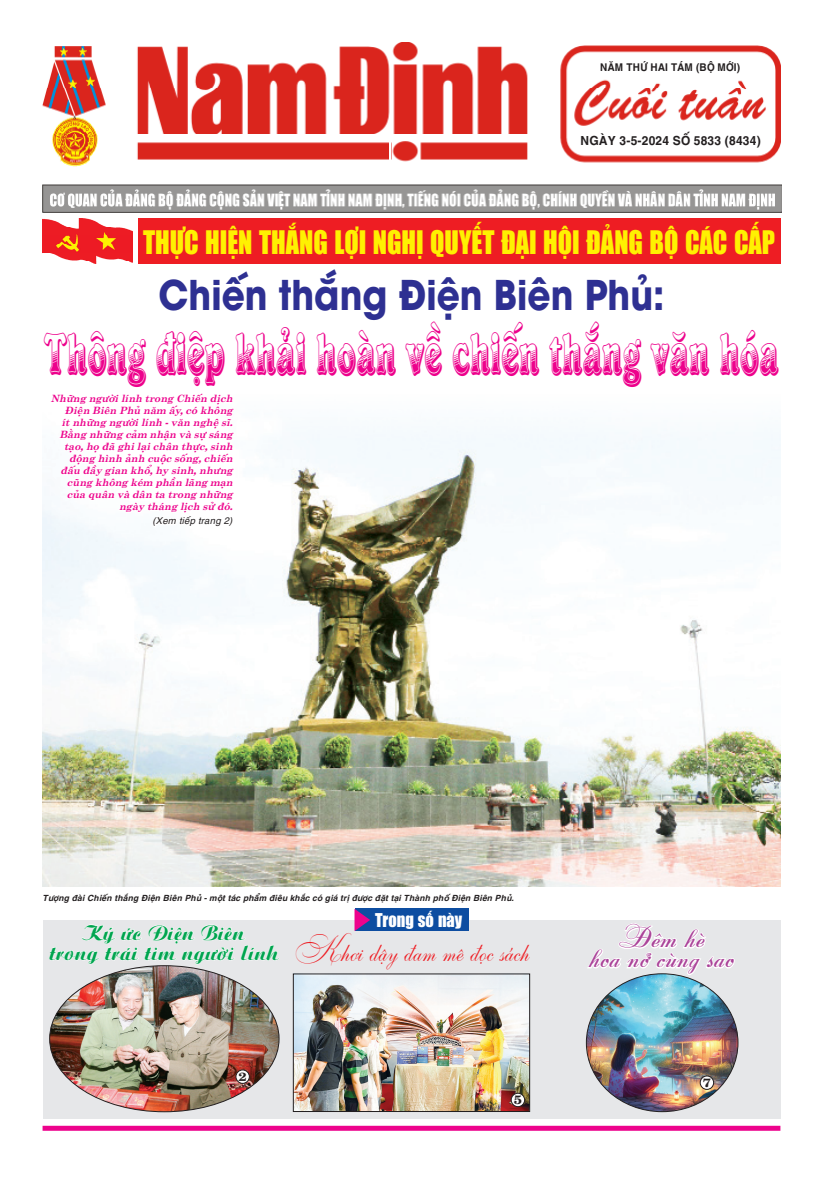
<style>
.page{position:relative;width:823px;height:1177px;background:#fff}
.page>*{position:absolute;margin:0;border:0;box-sizing:border-box;transform-origin:0 0}
.tit_tin{font:63.5px "UTM Cabaret";color:#ed028c;scale:.64 1}
.tit_tin-2{font:700 40.7px "UTM Avo";color:#2e3092;scale:.88 1}
.Tit_khong_chan_1{font:30px "UTM Impact";color:#fff101;scale:.88 1}
.tit_tin-3{font:30px "UTM Zirkon";color:#aa4399;scale:1.25 1}
.tit_tin-4{font:27px "UTM Beautiful Caps";color:#ee1d23;scale:.84 1}
.tit_tin-5{font:18.4px "UTM Aristote";color:#00a54f;scale:.92 1}
.tit_tin-6{font:17.6px "UTM Impact";color:#fff;scale:.93 1}
.tac_gia{font:700 12.5px "UTM Helve";color:#231f20;scale:.96 1}
.tit_co_chan_to{font:700 12px "UTM Centur";color:#231f20;scale:1.2 1}
.tac_gia-2{font:700 10.7px "UTM Helve";color:#231f20;scale:.94 1}
.sapo{font:italic 700 10px/12px "UTM Centur";color:#ed028c;text-align:right}
.tiep_theo{font:italic 9.5px "UTM Helve";color:#231f20}
.chu_thich_anh{font:italic 700 8.5px "UTM Helve";color:#231f20}
</style>
<div class="page">
<img style="left:43px;top:43px;width:737px;height:124px">
<img style="left:42px;top:184px;width:738px;height:29px">
<div style="left:43px;top:1125px;width:737px;height:5px;background:#ed028c"></div>
<div style="left:43px;top:919px;width:737px;height:199px;background:#e6e7e9"></div>
<hr style="left:389px;top:141px;width:2px;height:22px;background:#fff">
<div style="left:354px;top:908px;width:114px;height:23px;background:#0d4da1"></div>
<svg style="left:354px;top:908px;width:16px;height:23px"></svg>
<img style="left:43px;top:218px;width:89px;height:46px">
<div style="left:138px;top:218px;width:642px;height:46px;background:#ee1d23"></div>
<img style="left:43px;top:430px;width:737px;height:456px">
<svg style="left:49px;top:430px;width:188px;height:112px"></svg>
<img style="left:50px;top:965px;width:229px;height:146px">
<img style="left:295px;top:975px;width:232px;height:134px">
<img style="left:586px;top:977px;width:151px;height:134px">
<svg style="left:587px;top:923px;width:148px;height:54px"></svg>
<div style="left:236px;top:1069px;width:13px;height:14px;background:#fff;border-radius:50%"></div>
<div style="left:235px;top:1069px;width:14px;height:14px;border:1px solid #231f20;border-radius:50%"></div>
<svg style="left:49px;top:924px;width:230px;height:40px"></svg>
<div style="left:511px;top:1093px;width:13px;height:13px;background:#fff;border-radius:50%"></div>
<div style="left:510px;top:1092px;width:14px;height:14px;border:1px solid #231f20;border-radius:50%"></div>
<div style="left:699px;top:1075px;width:14px;height:14px;background:#fff;border-radius:50%"></div>
<div style="left:699px;top:1075px;width:14px;height:14px;border:1px solid #231f20;border-radius:50%"></div>
<p class="tac_gia-2" style="left:600px;top:58px;width:150px">NĂM THỨ HAI TÁM (BỘ MỚI)</p>
<p class="tac_gia" style="left:580px;top:130px;width:189px">NGÀY 3-5-2024 SỐ 5833 (8434)</p>
<p class="Tit_khong_chan_1" style="left:143px;top:221px;width:719px">THỰC HIỆN THẮNG LỢI NGHỊ QUYẾT ĐẠI HỘI ĐẢNG BỘ CÁC CẤP</p>
<p class="tit_tin-2" style="left:158px;top:261px;width:576px">Chiến thắng Điện Biên Phủ:</p>
<p class="tit_tin" style="left:44px;top:306px;width:1148px">Thông điệp khải hoàn về chiến thắng văn hóa</p>
<p class="sapo" style="left:51px;top:391px;width:183px">Những người lính trong Chiến dịch<br>Điện Biên Phủ năm ấy, có không<br>ít những người lính - văn nghệ sĩ.<br>Bằng những cảm nhận và sự sáng tạo, họ đã ghi lại chân thực, sinh động hình ảnh cuộc sống, chiến đấu đầy gian khổ, hy sinh, nhưng cũng không kém phần lãng mạn của quân và dân ta trong những ngày tháng lịch sử đó.</p>
<p class="tiep_theo" style="left:152px;top:513px;width:82px">(Xem tiếp trang 2)</p>
<p class="chu_thich_anh" style="left:43px;top:891px;width:472px">Tượng đài Chiến thắng Điện Biên Phủ - một tác phẩm điêu khắc có giá trị được đặt tại Thành phố Điện Biên Phủ.</p>
<p class="tit_tin-5" style="left:84px;top:917px;width:177px">Ký ức Điện Biên</p>
<p class="tit_tin-5" style="left:50px;top:937px;width:250px">trong trái tim người lính</p>
<p class="tit_tin-6" style="left:375px;top:907px;width:95px">Trong số này</p>
<p class="tit_tin-4" style="left:293px;top:936px;width:283px">Khơi dậy đam mê đọc sách</p>
<p class="tit_tin-3" style="left:618px;top:917px;width:71px">Đêm hè</p>
<p class="tit_tin-3" style="left:589px;top:937px;width:118px">hoa nở cùng sao</p>
<p class="tit_co_chan_to" style="left:238px;top:1066px;width:8px">2</p>
<p class="tit_co_chan_to" style="left:513px;top:1089px;width:8px">5</p>
<p class="tit_co_chan_to" style="left:702px;top:1072px;width:8px">7</p>
</div>
